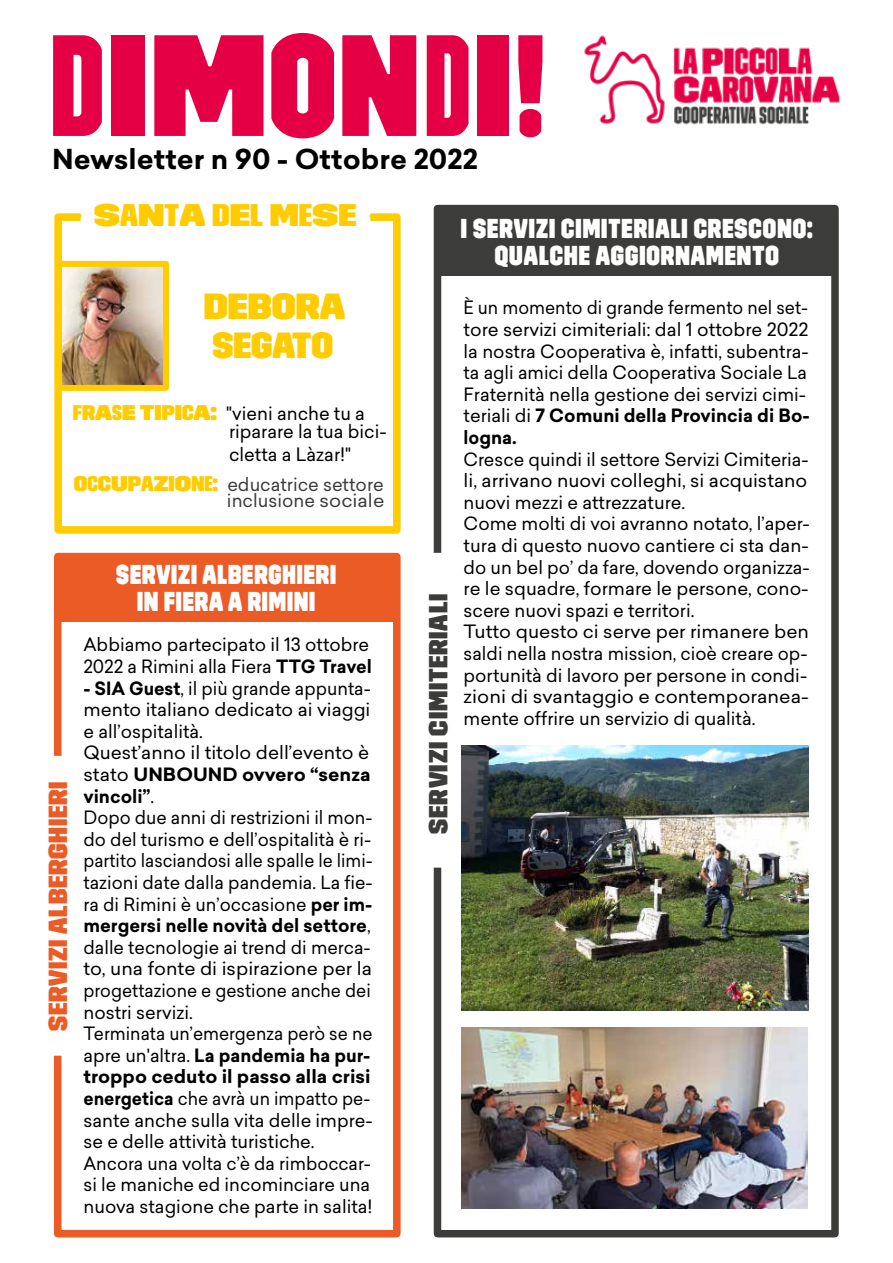
<style>
.page{position:relative;width:893px;height:1263px;background:#fff}
.page>*{position:absolute;margin:0;border:0;box-sizing:border-box;transform-origin:0 0}
.t1{font:143.85px "Trim Poster Semi Expanded";color:#e50046;scale:.93 1}
.t2{font:36.3px "Trim Poster Semi Expanded";color:#fc0}
.t3{font:36.3px "Trim Poster";letter-spacing:-.005em;color:#fc0}
.t4{font:31.35px "Trim Poster Condensed";color:#fc0;scale:1.19 1}
.t5{font:27.3px/27px "Trim Poster Semi Expanded";letter-spacing:.05em;color:#fff;text-align:center;scale:.75 1}
.t6{font:27.3px/27px "Trim Poster Expanded";letter-spacing:.05em;color:#fff;text-align:center;scale:.67 1}
.t7{font:700 27px "Sailec";color:#000;scale:1.05 1}
.t8{font:semi-condensed 26.25px "Trim Poster";letter-spacing:.025em;color:#eb5b25;scale:1.12 1}
.t9{font:semi-condensed 26.25px "Trim Poster";letter-spacing:.025em;color:#3c3c3b;scale:1.12 1}
.t10{font:18.15px/18px "Sailec";color:#000}
.t11{font:18px/21.6px "Sailec";color:#000}
.t12{font:18px/21.6px "Sailec";color:#000;scale:.95 1}
.t13{font:18px/16.5px "Sailec";color:#3c3c3b;text-align:right}
.s1{font-family:"Trim Poster Condensed"}
.s2{font-family:"Trim Poster Expanded"}
.s3{font-family:"Trim Poster"}
.s4{font-family:"Trim Poster Compressed"}
.s5{font-family:"Trim Poster";font-stretch:semi-condensed}
.s6{font-family:"Trim Poster Semi Expanded"}
.s7{font-family:"Trim Poster";font-stretch:semi-condensed;font-size:21.15px;color:#fc0}
.s8{font-family:"Trim Poster";font-size:21.15px;color:#fc0}
.s9{font-family:"Trim Poster Expanded";font-size:21.15px;color:#fc0}
.s10{font-family:"Trim Poster Condensed";font-size:21.15px;color:#fc0}
.s11{font-weight:700}
</style>
<div class="page">
<img style="left:63px;top:268px;width:99px;height:116px">
<div style="left:54px;top:213px;width:347px;height:321px;border:8px solid #fc0"></div>
<div style="left:54px;top:553px;width:347px;height:684px;border:8px solid #eb5b25"></div>
<img style="left:584px;top:35px;width:256px;height:90px">
<div style="left:434px;top:205px;width:405px;height:1032px;border:8px solid #3c3c3b"></div>
<div style="left:436px;top:211px;width:402px;height:65px;background:#3c3c3b"></div>
<div style="left:56px;top:556px;width:340px;height:65px;background:#eb5b25"></div>
<svg style="left:53px;top:754px;width:10px;height:303px"></svg>
<svg style="left:433px;top:551px;width:10px;height:318px"></svg>
<svg style="left:79px;top:213px;width:293px;height:9px"></svg>
<div style="left:55px;top:261px;width:114px;height:130px;border:6px solid #fc0"></div>
<img style="left:462px;top:1028px;width:346px;height:181px">
<img style="left:461px;top:745px;width:347px;height:265px">
<h1 class="t1" style="left:51px;top:2px;width:532px"><span class="s1">D</span>I<span class="s2">M</span><span class="s3">O</span>N<span class="s4">D</span><span class="s2">I</span><span class="s5">!</span></h1>
<h3 class="t7" style="left:52px;top:140px;width:407px">Newsletter n 90 - Ottobre 2022</h3>
<h3 class="t4" style="left:94px;top:197px;width:222px"><span class="s2">S</span>A<span class="s6">N</span>T<span class="s6">A</span> D<span class="s6">E</span>L <span class="s3">M</span>E<span class="s2">S</span><span class="s3">E</span></h3>
<h2 class="t2" style="left:204px;top:285px;width:143px">DEBORA</h2>
<h2 class="t3" style="left:212px;top:325px;width:122px">SEGATO</h2>
<p class="t10" style="left:229px;top:404px;width:159px;text-indent:-156px"><span class="s7">F</span><span class="s8">R</span><span class="s9">A</span><span class="s10">S</span><span class="s9">E TI</span><span class="s8">P</span><span class="s9">I</span><span class="s7">C</span><span class="s9">A:</span> "vieni anche tu a riparare la tua bici-</p>
<p class="t10" style="left:229px;top:445px;width:124px">cletta a Làzar!"</p>
<p class="t13" style="left:74px;top:476px;width:312px"><span class="s8">O</span><span class="s10">C</span><span class="s8">C</span><span class="s9">U</span><span class="s8">P</span><span class="s7">A</span><span class="s9">Z</span><span class="s8">I</span><span class="s9">O</span><span class="s7">N</span><span class="s10">E</span><span class="s8">:</span> educatrice settore inclusione sociale</p>
<h3 class="t8" style="left:43px;top:1031px;width:225px;rotate:-90deg">SERVIZI ALBERGHIERI</h3>
<h3 class="t6" style="left:116px;top:561px;width:330px">SERVIZI ALBERGHIERI<br>IN FIERA A RIMINI</h3>
<p class="t11" style="left:83px;top:634px;width:290px">Abbiamo partecipato il 13 ottobre<br>2022 a Rimini alla Fiera <span class="s11">TTG Travel</span></p>
<p class="t11" style="left:83px;top:677px;width:291px"><span class="s11">- SIA Guest</span>, il più grande appunta&shy;mento italiano dedicato ai viaggi e all’ospitalità.<br>Quest’anno il titolo dell’evento è stato <span class="s11">UNBOUND ovvero “senza vincoli”</span>.<br>Dopo due anni di restrizioni il mon&shy;do del turismo e dell’ospitalità è ri&shy;partito lasciandosi alle spalle le limi&shy;tazioni date dalla pandemia. La fie&shy;ra di Rimini è un’occasione <span class="s11">per im&shy;mergersi nelle novità del settore</span>, dalle tecnologie ai trend di merca&shy;to, una fonte di ispirazione per la progettazione e gestione anche dei nostri servizi.<br>Terminata un’emergenza però se ne apre un'altra. <span class="s11">La pandemia ha pur&shy;troppo ceduto il passo alla crisi energetica</span> che avrà un impatto pe&shy;sante anche sulla vita delle impre&shy;se e delle attività turistiche.<br>Ancora una volta c’è da rimboccar&shy;si le maniche ed incominciare una nuova stagione che parte in salita!</p>
<h3 class="t9" style="left:423px;top:834px;width:215px;rotate:-90deg">SERVIZI CIMITERIALI</h3>
<h3 class="t5" style="left:461px;top:215px;width:471px">I SERVIZI CIMITERIALI CRESCONO:<br>QUALCHE AGGIORNAMENTO</h3>
<p class="t12" style="left:464px;top:297px;width:366px">È un momento di grande fermento nel set&shy;tore servizi cimiteriali: dal 1 ottobre 2022 la nostra Cooperativa è, infatti, subentra&shy;ta agli amici della Cooperativa Sociale La Fraternità nella gestione dei servizi cimi&shy;teriali di <span class="s11">7 Comuni della Provincia di Bo&shy;logna.</span></p>
<p class="t11" style="left:464px;top:448px;width:348px">Cresce quindi il settore Servizi Cimiteria&shy;li, arrivano nuovi colleghi, si acquistano nuovi mezzi e attrezzature.<br>Come molti di voi avranno notato, l’aper&shy;tura di questo nuovo cantiere ci sta dan&shy;do un bel po’ da fare, dovendo organizza&shy;re le squadre, formare le persone, cono&shy;scere nuovi spazi e territori.<br>Tutto questo ci serve per rimanere ben saldi nella nostra mission, cioè creare op&shy;portunità di lavoro per persone in condi&shy;zioni di svantaggio e contemporanea&shy;mente offrire un servizio di qualità.</p>
</div>
